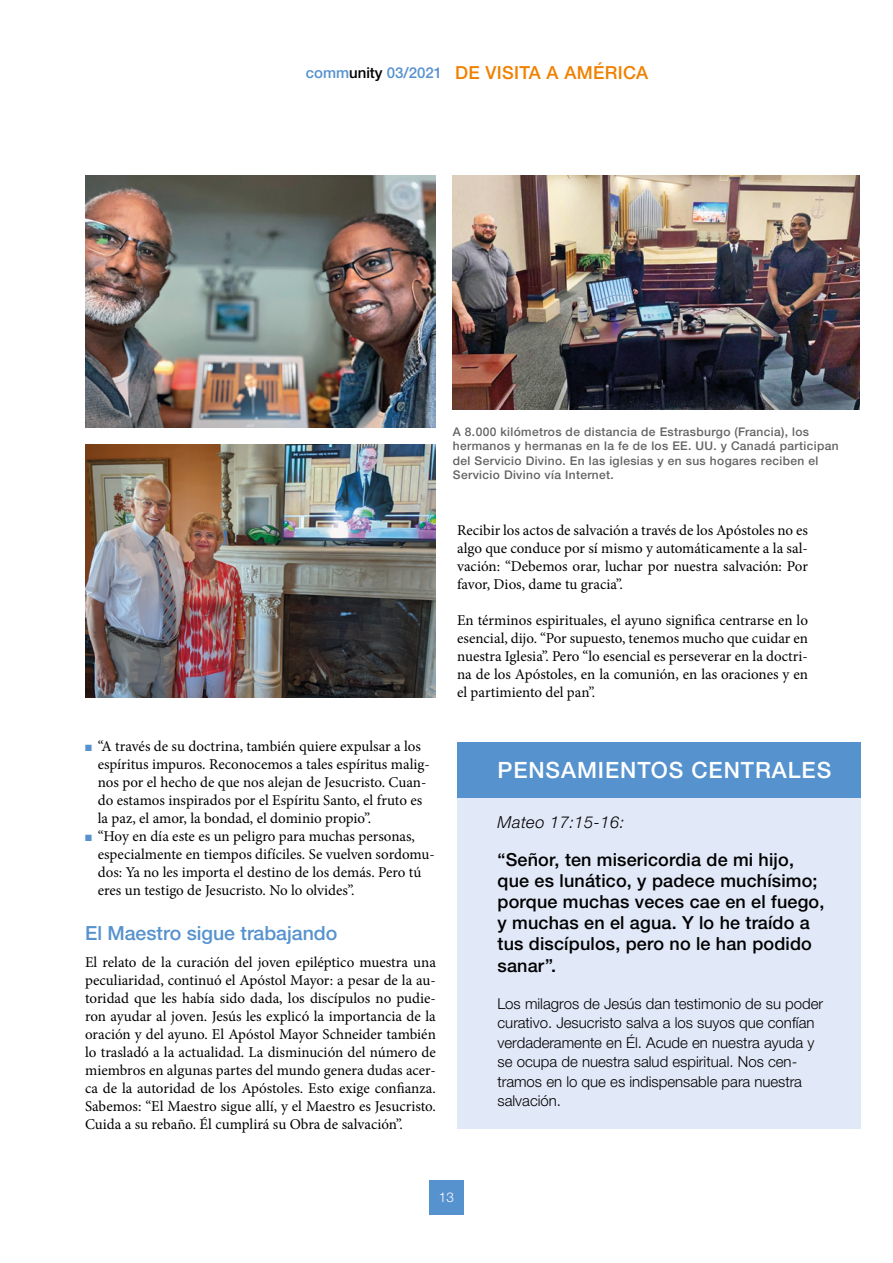
<style>
.page{position:relative;width:893px;height:1263px;background:#fff}
.page>*{position:absolute;margin:0;border:0;box-sizing:border-box;transform-origin:0 0}
.t1{font:500 22.5px "Helvetica Neue LTW1 G";letter-spacing:.04em;color:#fff}
.t2{font:500 19.5px "Helvetica Neue LTW1 G";color:#5692ce}
.t3{font:500 18px/21px "Helvetica Neue LTW1 G";letter-spacing:.01em;color:#000}
.t4{font:500 18px "Helvetica Neue LTW1 G";letter-spacing:.02em;color:#f08100}
.t5{font:italic 300 16.5px "Helvetica Neue LTW1 G";letter-spacing:.03em;color:#000}
.t6{font:15px/18px "Minion Pro";color:#000;text-align:justify}
.t7{font:300 15px/19.5px "Helvetica Neue LTW1 G";color:#000}
.t8{font:300 13.5px "Helvetica Neue LTW1 G";color:#fff}
.t9{font:500 12px/14.4px "Helvetica Neue LTW1 G";letter-spacing:.03em;color:#646363}
.s1{font-size:15px;color:#5692ce}
.s2{font-size:15px;color:#000}
.s3{color:#5692ce}
</style>
<div class="page">
<div style="left:429px;top:1180px;width:34px;height:34px;background:#5692ce"></div>
<div style="left:457px;top:742px;width:404px;height:387px;background:#e1e8f7"></div>
<div style="left:457px;top:742px;width:404px;height:56px;background:#5692ce"></div>
<img style="left:85px;top:444px;width:351px;height:253px">
<img style="left:85px;top:175px;width:351px;height:252px">
<img style="left:453px;top:175px;width:407px;height:234px">
<p class="t4" style="left:306px;top:61px;width:344px"><span class="s1">comm</span><span class="s2">unity</span> <span class="s1">03/2021</span> DE VISITA A AMÉRICA</p>
<p class="t9" style="left:453px;top:424px;width:387px">A 8.000 kilómetros de distancia de Estrasburgo (Francia), los hermanos y hermanas en la fe de los EE. UU. y Canadá participan del Servicio Divino. En las iglesias y en sus hogares reciben el Servicio Divino vía Internet.</p>
<p class="t6" style="left:98px;top:737px;width:334px;text-align:left;text-indent:-13px"><span class="s3">■</span> “A través de su doctrina, también quiere expulsar a los espíritus impuros. Reconocemos a tales espíritus malig&shy;nos por el hecho de que nos alejan de Jesucristo. Cuan&shy;do estamos inspirados por el Espíritu Santo, el fruto es la paz, el amor, la bondad, el dominio propio”.</p>
<p class="t6" style="left:98px;top:827px;width:338px;text-align:left;text-indent:-13px"><span class="s3">■</span> “Hoy en día este es un peligro para muchas personas, especialmente en tiempos difíciles. Se vuelven sordomu&shy;dos: Ya no les importa el destino de los demás. Pero tú eres un testigo de Jesucristo. No lo olvides”.</p>
<h2 class="t2" style="left:85px;top:922px;width:254px">El Maestro sigue trabajando</h2>
<p class="t6" style="left:85px;top:953px;width:352px">El relato de la curación del joven epiléptico muestra una peculiaridad, continuó el Apóstol Mayor: a pesar de la au&shy;toridad que les había sido dada, los discípulos no pudie&shy;ron ayudar al joven. Jesús les explicó la importancia de la oración y del ayuno. El Apóstol Mayor Schneider también lo trasladó a la actualidad. La disminución del número de miembros en algunas partes del mundo genera dudas acer&shy;ca de la autoridad de los Apóstoles. Esto exige confianza.<br>Sabemos: “El Maestro sigue allí, y el Maestro es Jesucristo.<br>Cuida a su rebaño. Él cumplirá su Obra de salvación”.</p>
<p class="t6" style="left:457px;top:521px;width:352px">Recibir los actos de salvación a través de los Apóstoles no es algo que conduce por sí mismo y automáticamente a la sal&shy;vación: “Debemos orar, luchar por nuestra salvación: Por favor, Dios, dame tu gracia”.</p>
<p class="t6" style="left:457px;top:611px;width:352px">En términos espirituales, el ayuno significa centrarse en lo esencial, dijo. “Por supuesto, tenemos mucho que cuidar en nuestra Iglesia”. Pero “lo esencial es perseverar en la doctri&shy;na de los Apóstoles, en la comunión, en las oraciones y en el partimiento del pan”.</p>
<h1 class="t1" style="left:497px;top:757px;width:335px">PENSAMIENTOS CENTRALES</h1>
<p class="t5" style="left:497px;top:812px;width:128px">Mateo 17:15-16:</p>
<p class="t3" style="left:497px;top:849px;width:328px">“Señor, ten misericordia de mi hijo, que es lunático, y padece muchísimo; porque muchas veces cae en el fuego, y muchas en el agua. Y lo he traído a tus discípulos, pero no le han podido sanar”.</p>
<p class="t7" style="left:497px;top:993px;width:327px">Los milagros de Jesús dan testimonio de su poder curativo. Jesucristo salva a los suyos que confían verdaderamente en Él. Acude en nuestra ayuda y se ocupa de nuestra salud espiritual. Nos cen&shy;tramos en lo que es indispensable para nuestra salvación.</p>
<p class="t8" style="left:439px;top:1189px;width:17px">13</p>
</div>
